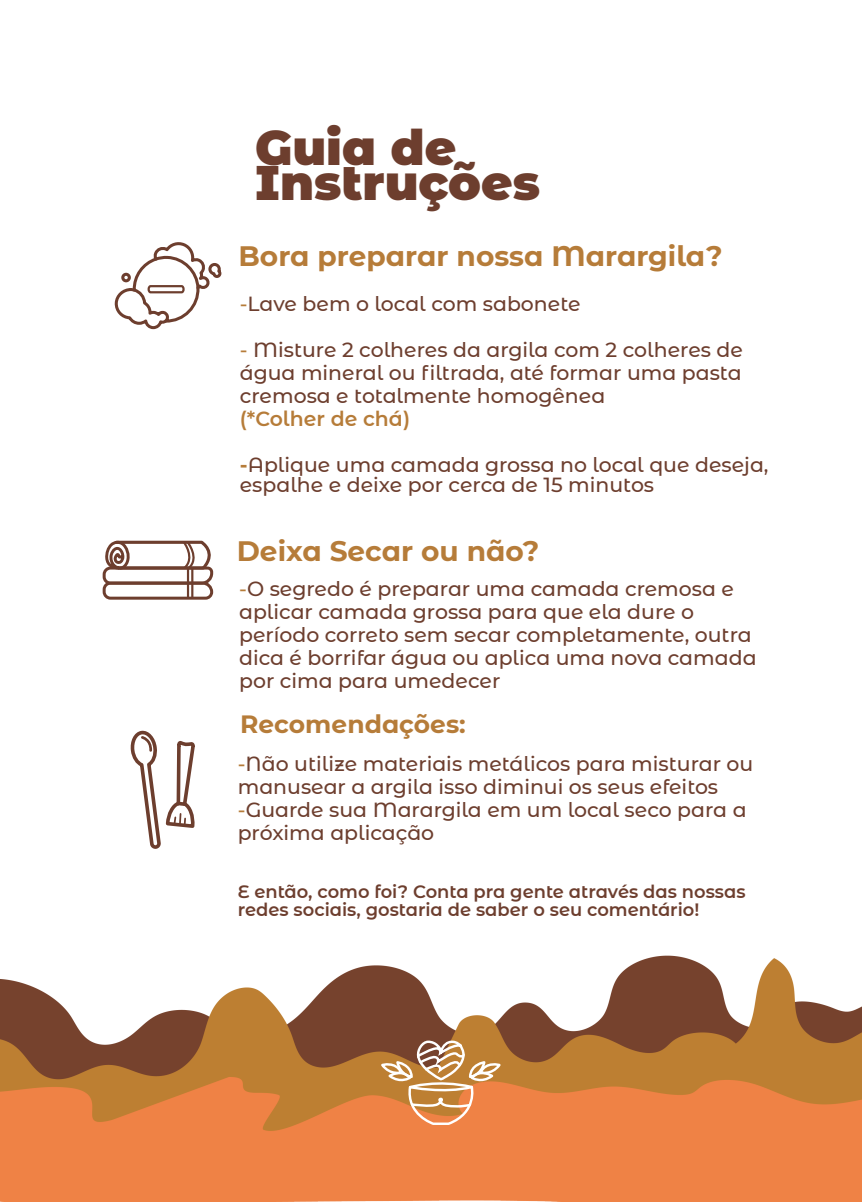
<style>
.page{position:relative;width:862px;height:1202px;background:#fff}
.page>*{position:absolute;margin:0;border:0;box-sizing:border-box;transform-origin:0 0}
.t1{font:900 48.4px/35.6px "Montserrat Alternates";color:#6d3e2e}
.t2{font:700 28px "Montserrat Alternates";color:#b67c39}
.t3{font:700 24.8px "Montserrat Alternates";color:#b67c39}
.t4{font:500 20.4px/22.8px "Montserrat Alternates";color:#6d3e2e}
.t5{font:600 20.4px "Montserrat Alternates";color:#b67c39}
.t6{font:600 18px/18px "Montserrat Alternates";color:#6d3e2e}
.s1{color:#b67c39}
.s2{font-weight:700;color:#b67c39}
</style>
<div class="page">
<img style="left:0;top:955px;width:862px;height:247px">
<svg style="left:380px;top:1039px;width:122px;height:87px;background:#ce905b"></svg>
<svg style="left:102px;top:242px;width:120px;height:607px"></svg>
<h1 class="t1" style="left:255px;top:127px;width:286px">Guia de<br>Instruções</h1>
<h2 class="t2" style="left:238px;top:236px;width:485px">Bora preparar nossa Marargila?</h2>
<p class="t4" style="left:240px;top:292px;width:342px"><span class="s1">-</span>Lave bem o local com sabonete</p>
<p class="t4" style="left:240px;top:338px;width:505px;text-align:justify"><span class="s1">-</span> Misture 2 colheres da argila com 2 colheres de água mineral ou filtrada, até formar uma pasta cremosa e totalmente homogênea</p>
<p class="t5" style="left:240px;top:404px;width:172px">(*Colher de chá)</p>
<p class="t4" style="left:240px;top:454px;width:530px;line-height:20.4px"><span class="s2">-</span>Aplique uma camada grossa no local que deseja, espalhe e deixe por cerca de 15 minutos</p>
<h2 class="t2" style="left:237px;top:531px;width:304px">Deixa Secar ou não?</h2>
<p class="t4" style="left:239px;top:577px;width:519px"><span class="s1">-</span>O segredo é preparar uma camada cremosa e aplicar camada grossa para que ela dure o período correto sem secar completamente, outra dica é borrifar água ou aplica uma nova camada por cima para umedecer</p>
<p class="t3" style="left:240px;top:707px;width:227px">Recomendações:</p>
<p class="t4" style="left:238px;top:751px;width:517px"><span class="s1">-</span>Não utilize materiais metálicos para misturar ou manusear a argila isso diminui os seus efeitos <span class="s1">-</span>Guarde sua Marargila em um local seco para a próxima aplicação</p>
<p class="t6" style="left:238px;top:882px;width:509px">E então, como foi? Conta pra gente através das nossas redes sociais, gostaria de saber o seu comentário!</p>
</div>
